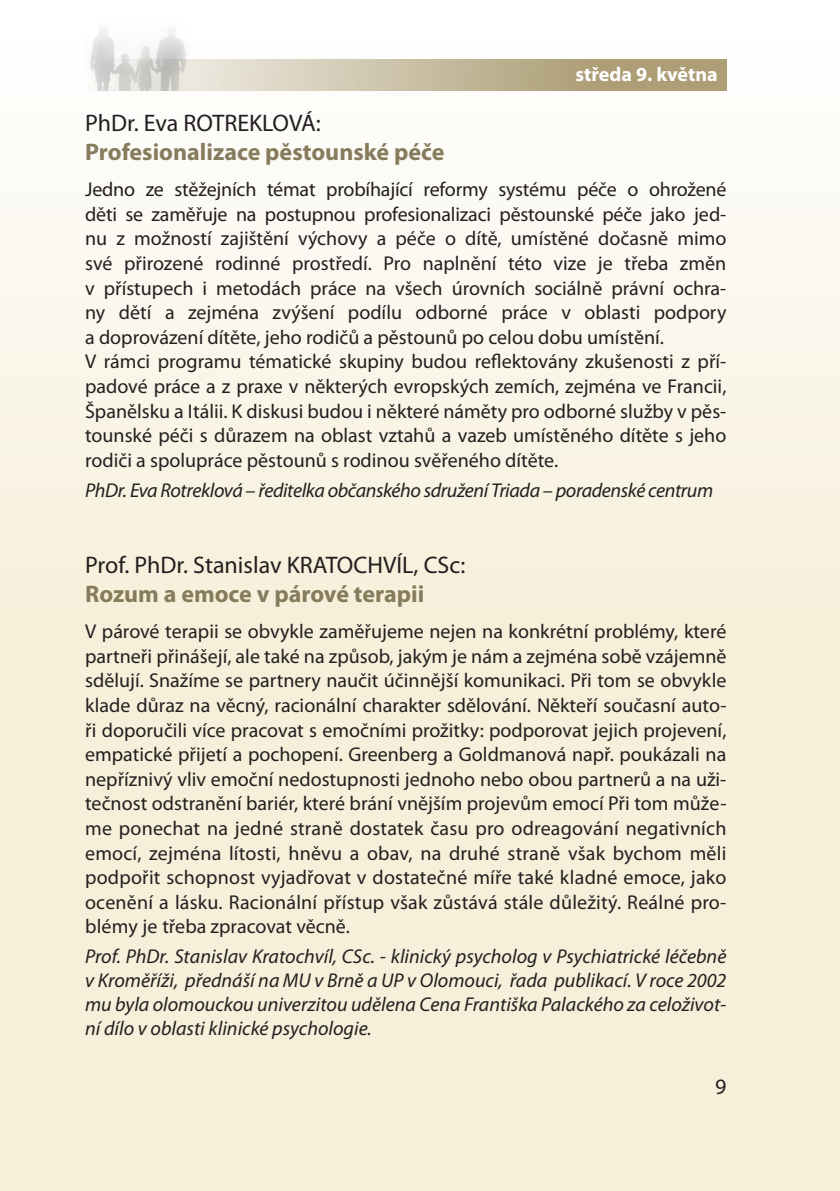
<style>
.page{position:relative;width:840px;height:1191px;background:#fff}
.page>*{position:absolute;margin:0;border:0;box-sizing:border-box;transform-origin:0 0}
.t1{font:700 24px "Myriad Pro";color:#867b5c}
.t2{font:24px "Myriad Pro";color:#231f20}
.t3{font:22px "Myriad Pro";color:#231f20}
.t4{font:20px/24.6px "Myriad Pro";color:#231f20}
.t5{font:italic 20px/24px "Myriad Pro";letter-spacing:-.02em;color:#231f20;text-align:justify}
.t6{font:700 20px "Myriad Pro";color:#fff}
</style>
<div class="page">
<div style="left:0;top:0;width:839px;height:1191px;background:linear-gradient(to bottom,#fdfcf8,#f4ebcf)"></div>
<svg style="left:189px;top:60px;width:537px;height:31px;background:#c4ba9d"></svg>
<img style="left:85px;top:22px;width:104px;height:69px">
<p class="t6" style="left:575px;top:61px;width:144px">středa 9. května</p>
<p class="t2" style="left:85px;top:109px;width:237px">PhDr. Eva ROTREKLOVÁ:</p>
<p class="t1" style="left:85px;top:136px;width:360px">Profesionalizace pěstounské péče</p>
<p class="t4" style="left:85px;top:177px;width:642px">Jedno ze stěžejních témat probíhající reformy systému péče o ohrožené děti se zaměřuje na postupnou profesionalizaci pěstounské péče jako jed&shy;nu z možností zajištění výchovy a péče o dítě, umístěné dočasně mimo své přirozené rodinné prostředí. Pro naplnění této vize je třeba změn v přístupech i metodách práce na všech úrovních sociálně právní ochra&shy;ny dětí a zejména zvýšení podílu odborné práce v oblasti podpory a doprovázení dítěte, jeho rodičů a pěstounů po celou dobu umístění.<br>V rámci programu tématické skupiny budou reflektovány zkušenosti z pří&shy;padové práce a z praxe v některých evropských zemích, zejména ve Francii, Španělsku a Itálii. K diskusi budou i některé náměty pro odborné služby v pěs&shy;tounské péči s důrazem na oblast vztahů a vazeb umístěného dítěte s jeho rodiči a spolupráce pěstounů s rodinou svěřeného dítěte.</p>
<p class="t5" style="left:85px;top:477px;width:629px">PhDr. Eva Rotreklová – ředitelka občanského sdružení Triada – poradenské centrum</p>
<p class="t2" style="left:85px;top:550px;width:381px">Prof. PhDr. Stanislav KRATOCHVÍL, CSc:</p>
<p class="t1" style="left:85px;top:578px;width:340px">Rozum a emoce v párové terapii</p>
<p class="t4" style="left:85px;top:619px;width:642px;text-align:justify">V párové terapii se obvykle zaměřujeme nejen na konkrétní problémy, které partneři přinášejí, ale také na způsob, jakým je nám a zejména sobě vzájemně sdělují. Snažíme se partnery naučit účinnější komunikaci. Při tom se obvykle klade důraz na věcný, racionální charakter sdělování. Někteří současní auto&shy;ři doporučili více pracovat s emočními prožitky: podporovat jejich projevení, empatické přijetí a pochopení. Greenberg a Goldmanová např. poukázali na nepříznivý vliv emoční nedostupnosti jednoho nebo obou partnerů a na uži&shy;tečnost odstranění bariér, které brání vnějším projevům emocí Při tom může&shy;me ponechat na jedné straně dostatek času pro odreagování negativních emocí, zejména lítosti, hněvu a obav, na druhé straně však bychom měli podpořit schopnost vyjadřovat v dostatečné míře také kladné emoce, jako ocenění a lásku. Racionální přístup však zůstává stále důležitý. Reálné pro&shy;blémy je třeba zpracovat věcně.</p>
<p class="t5" style="left:85px;top:944px;width:642px">Prof. PhDr. Stanislav Kratochvíl, CSc. - klinický psycholog v Psychiatrické léčebně v Kroměříži, přednáší na MU v Brně a UP v Olomouci, řada publikací. V roce 2002 mu byla olomouckou univerzitou udělena Cena Františka Palackého za celoživot&shy;ní dílo v oblasti klinické psychologie.</p>
<p class="t3" style="left:714px;top:1073px;width:13px">9</p>
</div>
